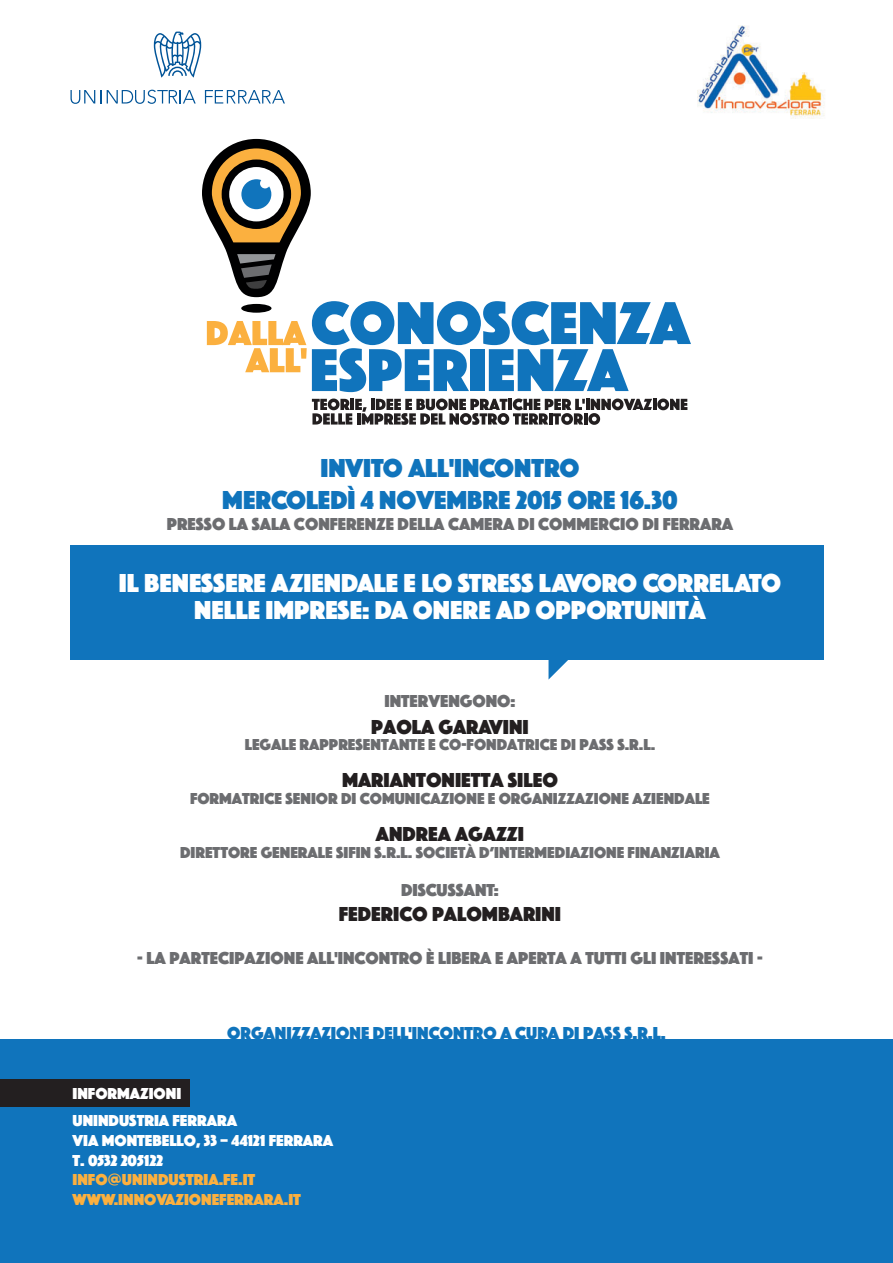
<style>
.page{position:relative;width:893px;height:1263px;background:#fff}
.page>*{position:absolute;margin:0;border:0;box-sizing:border-box;transform-origin:0 0}
.t1{font:27px/27px "Phosphate Solid";color:#fff;text-align:center}
.t2{font:27px/31.5px "Phosphate Solid";color:#1074bc;text-align:center}
.t3{font:21px "Phosphate Solid";color:#231f20}
.t4{font:18px "Phosphate Solid";color:#6c6d70}
.t5{font:18px "Phosphate Solid";color:#1074bc}
.t6{font:16.5px "Phosphate Solid";color:#6c6d70}
.t7{font:16.5px/27.3px "Phosphate Solid";color:#fff}
.t8{font:16.5px/19.8px "Phosphate Solid";color:#fbb03f}
</style>
<div class="page">
<img style="left:698px;top:26px;width:127px;height:92px">
<div style="left:70px;top:546px;width:754px;height:114px;background:#1074bc"></div>
<svg style="left:549px;top:660px;width:19px;height:19px"></svg>
<svg style="left:312px;top:398px;width:375px;height:27px"></svg>
<svg style="left:202px;top:139px;width:489px;height:253px"></svg>
<svg style="left:154px;top:32px;width:47px;height:46px"></svg>
<svg style="left:70px;top:90px;width:31px;height:14px"></svg>
<svg style="left:107px;top:90px;width:89px;height:14px"></svg>
<svg style="left:205px;top:90px;width:80px;height:14px"></svg>
<div style="left:0;top:1039px;width:893px;height:224px;background:#1074bc"></div>
<div style="left:0;top:1079px;width:190px;height:28px;background:#231f20"></div>
<h1 class="t2" style="left:222px;top:451px;width:457px">INVITO ALL'INCONTRO<br>MERCOLEDÌ 4 NOVEMBRE 2015 ORE 16.30</h1>
<p class="t4" style="left:167px;top:511px;width:568px">PRESSO LA SALA CONFERENZE DELLA CAMERA DI COMMERCIO DI FERRARA</p>
<h1 class="t1" style="left:119px;top:568px;width:664px">IL BENESSERE AZIENDALE E LO STRESS LAVORO CORRELATO<br>NELLE IMPRESE: DA ONERE AD OPPORTUNITÀ</h1>
<p class="t4" style="left:384px;top:688px;width:133px">INTERVENGONO:</p>
<p class="t3" style="left:371px;top:712px;width:159px">PAOLA GARAVINI</p>
<p class="t6" style="left:245px;top:733px;width:412px">LEGALE RAPPRESENTANTE E CO-FONDATRICE DI PASS S.R.L.</p>
<p class="t3" style="left:342px;top:765px;width:217px">MARIANTONIETTA SILEO</p>
<p class="t6" style="left:190px;top:786px;width:521px">FORMATRICE SENIOR DI COMUNICAZIONE E ORGANIZZAZIONE AZIENDALE</p>
<p class="t3" style="left:376px;top:819px;width:150px">ANDREA AGAZZI</p>
<p class="t6" style="left:180px;top:840px;width:541px">DIRETTORE GENERALE SIFIN S.R.L. SOCIETÀ D’INTERMEDIAZIONE FINANZIARIA</p>
<p class="t4" style="left:401px;top:877px;width:99px">DISCUSSANT:</p>
<p class="t3" style="left:339px;top:899px;width:224px">FEDERICO PALOMBARINI</p>
<p class="t4" style="left:137px;top:945px;width:627px">- LA PARTECIPAZIONE ALL'INCONTRO È LIBERA E APERTA A TUTTI GLI INTERESSATI -</p>
<p class="t5" style="left:227px;top:1020px;width:440px">ORGANIZZAZIONE DELL'INCONTRO A CURA DI PASS S.R.L.</p>
<p class="t7" style="left:73px;top:1079px;width:166px">INFORMAZIONI<br>UNINDUSTRIA FERRARA</p>
<p class="t7" style="left:73px;top:1129px;width:262px;line-height:19.8px">VIA MONTEBELLO, 33 – 44121 FERRARA<br>T. 0532 205122</p>
<p class="t8" style="left:73px;top:1169px;width:230px">INFO@UNINDUSTRIA.FE.IT<br>WWW.INNOVAZIONEFERRARA.IT</p>
</div>
